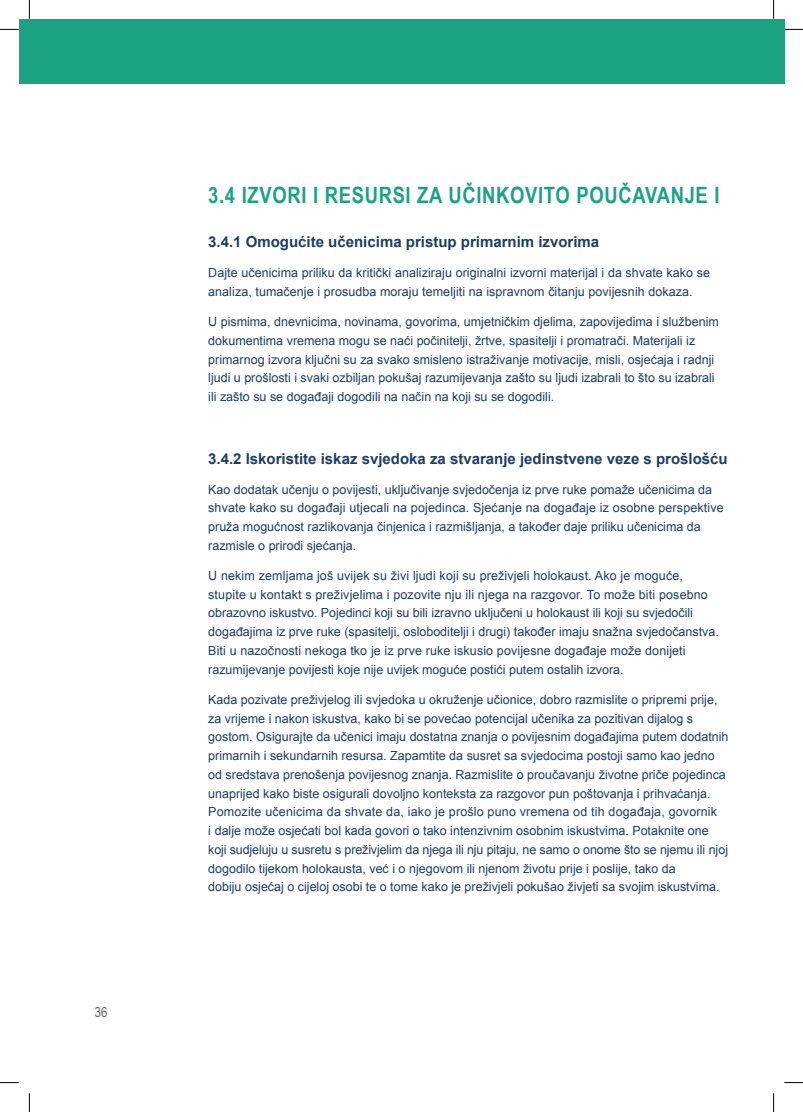
<style>
.page{position:relative;width:803px;height:1112px;background:#fff}
.page>*{position:absolute;margin:0;border:0;box-sizing:border-box;transform-origin:0 0}
.t1{font:700 22.5px "Arial Narrow";letter-spacing:.03em;color:#1ba381}
.t2{font:700 15px "Arial";color:#1d3e65}
.t3{font:13.75px "Arial Narrow";color:#636366}
.t4{font:12.5px/18.8px "Arial";color:#1d3e65}
</style>
<div class="page">
<div style="left:19px;top:19px;width:765px;height:64px;background:#1ba381"></div>
<svg style="left:0;top:29px;width:19px;height:1px"></svg>
<svg style="left:784px;top:29px;width:19px;height:1px"></svg>
<svg style="left:0;top:1082px;width:19px;height:1px"></svg>
<svg style="left:784px;top:1082px;width:19px;height:1px"></svg>
<svg style="left:29px;top:0;width:1px;height:19px"></svg>
<svg style="left:29px;top:1093px;width:1px;height:18px"></svg>
<svg style="left:773px;top:0;width:1px;height:19px"></svg>
<svg style="left:773px;top:1093px;width:1px;height:18px"></svg>
<p class="t3" style="left:95px;top:1001px;width:14px">36</p>
<h1 class="t1" style="left:208px;top:178px;width:513px">3.4 IZVORI I RESURSI ZA UČINKOVITO POUČAVANJE I</h1>
<p class="t2" style="left:208px;top:232px;width:392px">3.4.1 Omogućite učenicima pristup primarnim izvorima</p>
<p class="t4" style="left:208px;top:263px;width:503px">Dajte učenicima priliku da kritički analiziraju originalni izvorni materijal i da shvate kako se analiza, tumačenje i prosudba moraju temeljiti na ispravnom čitanju povijesnih dokaza.</p>
<p class="t4" style="left:208px;top:312px;width:512px">U pismima, dnevnicima, novinama, govorima, umjetničkim djelima, zapovijedima i službenim dokumentima vremena mogu se naći počinitelji, žrtve, spasitelji i promatrači. Materijali iz primarnog izvora ključni su za svako smisleno istraživanje motivacije, misli, osjećaja i radnji ljudi u prošlosti i svaki ozbiljan pokušaj razumijevanja zašto su ljudi izabrali to što su izabrali ili zašto su se događaji dogodili na način na koji su se dogodili.</p>
<p class="t2" style="left:208px;top:448px;width:521px">3.4.2 Iskoristite iskaz svjedoka za stvaranje jedinstvene veze s prošlošću</p>
<p class="t4" style="left:208px;top:480px;width:517px">Kao dodatak učenju o povijesti, uključivanje svjedočenja iz prve ruke pomaže učenicima da shvate kako su događaji utjecali na pojedinca. Sjećanje na događaje iz osobne perspektive pruža mogućnost razlikovanja činjenica i razmišljanja, a također daje priliku učenicima da razmisle o prirodi sjećanja.</p>
<p class="t4" style="left:208px;top:566px;width:512px">U nekim zemljama još uvijek su živi ljudi koji su preživjeli holokaust. Ako je moguće, stupite u kontakt s preživjelima i pozovite nju ili njega na razgovor. To može biti posebno obrazovno iskustvo. Pojedinci koji su bili izravno uključeni u holokaust ili koji su svjedočili događajima iz prve ruke (spasitelji, osloboditelji i drugi) također imaju snažna svjedočanstva.<br>Biti u nazočnosti nekoga tko je iz prve ruke iskusio povijesne događaje može donijeti razumijevanje povijesti koje nije uvijek moguće postići putem ostalih izvora.</p>
<p class="t4" style="left:208px;top:690px;width:522px">Kada pozivate preživjelog ili svjedoka u okruženje učionice, dobro razmislite o pripremi prije, za vrijeme i nakon iskustva, kako bi se povećao potencijal učenika za pozitivan dijalog s gostom. Osigurajte da učenici imaju dostatna znanja o povijesnim događajima putem dodatnih primarnih i sekundarnih resursa. Zapamtite da susret sa svjedocima postoji samo kao jedno od sredstava prenošenja povijesnog znanja. Razmislite o proučavanju životne priče pojedinca unaprijed kako biste osigurali dovoljno konteksta za razgovor pun poštovanja i prihvaćanja.<br>Pomozite učenicima da shvate da, iako je prošlo puno vremena od tih događaja, govornik<br>i dalje može osjećati bol kada govori o tako intenzivnim osobnim iskustvima. Potaknite one koji sudjeluju u susretu s preživjelim da njega ili nju pitaju, ne samo o onome što se njemu ili njoj dogodilo tijekom holokausta, već i o njegovom ili njenom životu prije i poslije, tako da<br>dobiju osjećaj o cijeloj osobi te o tome kako je preživjeli pokušao živjeti sa svojim iskustvima.</p>
</div>
